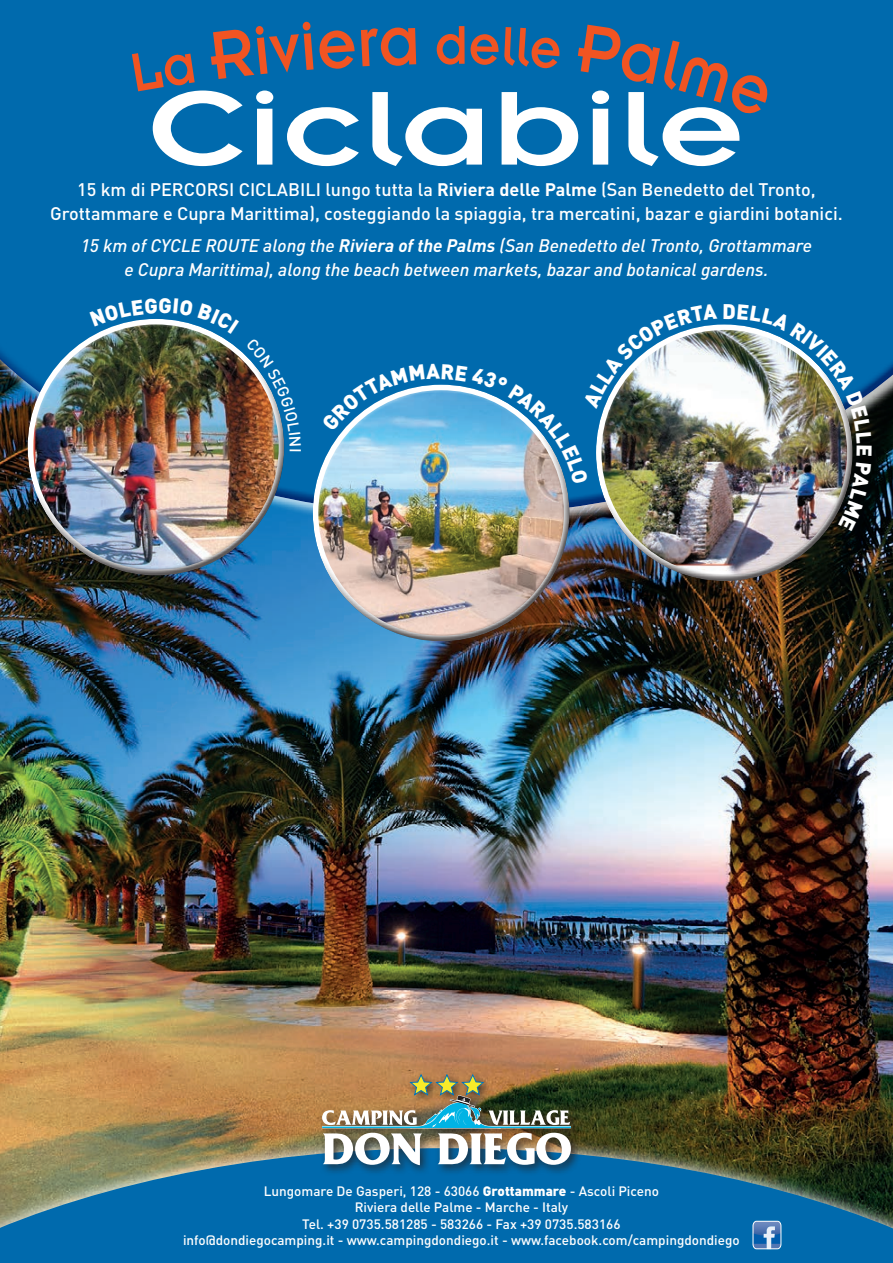
<style>
.page{position:relative;width:893px;height:1263px;background:#fff}
.page>*{position:absolute;margin:0;border:0;box-sizing:border-box;transform-origin:0 0}
.t1{font:115.5px "Insignia";color:#fff;scale:1.29 1}
.t2{font:60px "Insignia";color:#f15422;scale:.9 1}
.t3{font:500 18px "DIN";color:#fff}
.t4{font:italic 500 18px "DIN";color:#fff}
.t5{font:500 15.75px "DIN";color:#fff}
.t6{font:500 13.5px "DIN";color:#fff}
.s1{font-weight:700}
.s2{font-weight:900}
</style>
<div class="page">
<img style="left:0;top:530px;width:893px;height:602px">
<div style="left:0;top:0;width:893px;height:516px;background:#006aad"></div>
<svg style="left:0;top:1132px;width:893px;height:16px;background:#6a5f36"></svg>
<svg style="left:0;top:1148px;width:893px;height:115px;background:#186a95"></svg>
<div style="left:26px;top:318px;width:245px;height:193px;background:#fff;opacity:.75"></div>
<div style="left:32px;top:359px;width:252px;height:219px;background:#231f20;opacity:.75"></div>
<div style="left:601px;top:365px;width:252px;height:218px;background:#231f20;opacity:.75"></div>
<div style="left:311px;top:384px;width:246px;height:193px;background:#fff;opacity:.75"></div>
<div style="left:317px;top:425px;width:252px;height:218px;background:#231f20;opacity:.75"></div>
<svg style="left:752px;top:1220px;width:30px;height:29px"></svg>
<div style="left:317px;top:1070px;width:265px;height:106px;background:#231f20;opacity:.75"></div>
<img style="left:322px;top:1073px;width:249px;height:92px">
<img style="left:321px;top:324px;width:396px;height:160px">
<img style="left:724px;top:324px;width:148px;height:132px">
<svg style="left:838px;top:463px;width:33px;height:68px;background:#171b1c"></svg>
<svg style="left:90px;top:318px;width:149px;height:15px"></svg>
<img style="left:246px;top:338px;width:39px;height:108px">
<p class="t2" style="left:435px;top:14px;width:39px">d</p>
<p class="t1" style="left:148px;top:69px;width:464px">Ciclabile</p>
<p class="t3" style="left:50px;top:202px;width:794px">Grottammare e Cupra Marittima), costeggiando la spiaggia, tra mercatini, bazar e giardini botanici.</p>
<p class="t4" style="left:81px;top:234px;width:733px">15 km of CYCLE ROUTE along the <span class="s1">Riviera of the Palms</span> (San Benedetto del Tronto, Grottammare</p>
<p class="t4" style="left:125px;top:258px;width:645px">e Cupra Marittima), along the beach between markets, bazar and botanical gardens.</p>
<p class="t3" style="left:77px;top:178px;width:740px">15 km di PERCORSI CICLABILI lungo tutta la <span class="s1">Riviera delle Palme</span> (San Benedetto del Tronto,</p>
<p class="t5" style="left:306px;top:448px;width:6px;rotate:90deg">I</p>
<p class="t6" style="left:264px;top:1182px;width:397px">Lungomare De Gasperi, 128 - 63066 <span class="s2">Grottammare</span> - Ascoli Piceno</p>
<p class="t6" style="left:355px;top:1198px;width:215px">Riviera delle Palme - Marche - Italy</p>
<p class="t6" style="left:302px;top:1215px;width:320px">Tel. +39 0735.581285 - 583266 - Fax +39 0735.583166</p>
<p class="t6" style="left:183px;top:1231px;width:558px">info@dondiegocamping.it - www.campingdondiego.it - www.facebook.com/campingdondiego</p>
</div>
